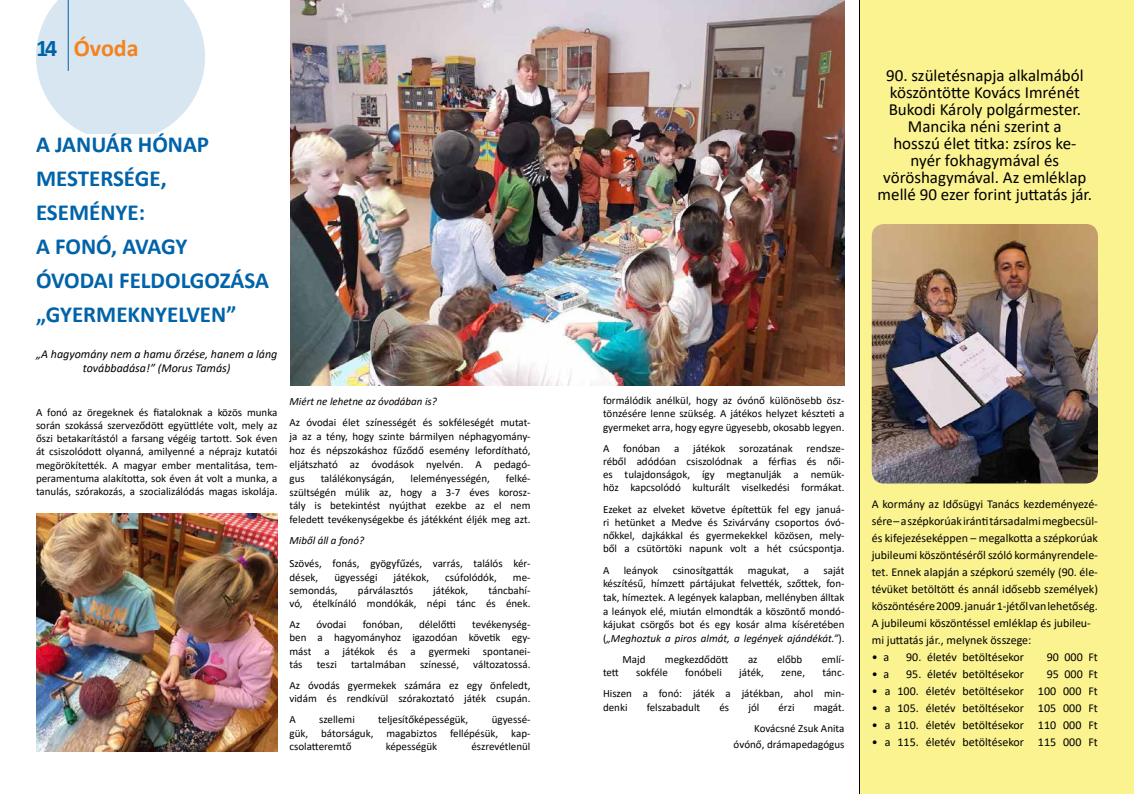
<style>
.page{position:relative;width:1134px;height:794px;background:#fff}
.page>*{position:absolute;margin:0;border:0;box-sizing:border-box;transform-origin:0 0}
.t1{font:700 24px "Calibri";color:#f58220}
.t2{font:700 24px "Calibri";color:#0063a9}
.t3{font:700 23px/34px "Calibri";color:#0063a9}
.t4{font:17px/17px "Calibri";color:#000;text-align:center}
.t5{font:12px/17px "Calibri";color:#000}
.t6{font:italic 12px/14.4px "Calibri";color:#000;text-align:center}
.t7{font:11px/13.2px "Calibri";color:#000;text-align:justify}
.t8{font:italic 11px "Calibri";color:#000}
.s1{font-style:italic}
</style>
<div class="page">
<svg style="left:36px;top:0;width:169px;height:134px;background:#dbe8f2"></svg>
<div style="left:859px;top:0;width:275px;height:794px;background:#fbf390"></div>
<img style="left:291px;top:0;width:553px;height:386px">
<img style="left:36px;top:513px;width:241px;height:238px">
<img style="left:872px;top:224px;width:226px;height:259px">
<h1 class="t2" style="left:36px;top:31px;width:23px">14</h1>
<h1 class="t1" style="left:74px;top:31px;width:67px">Óvoda</h1>
<h2 class="t3" style="left:36px;top:127px;width:235px">A JANUÁR HÓNAP<br>MESTERSÉGE,<br>ESEMÉNYE:<br>A FONÓ, AVAGY<br>ÓVODAI FELDOLGOZÁSA „GYERMEKNYELVEN”</h2>
<p class="t6" style="left:36px;top:346px;width:243px">„A hagyomány nem a hamu őrzése, hanem a láng továbbadása!” (Morus Tamás)</p>
<p class="t7" style="left:36px;top:405px;width:243px">A fonó az öregeknek és fiataloknak a közös munka során szokássá szerveződött együttléte volt, mely az őszi betakarítástól a farsang végéig tartott. Sok éven át csiszolódott olyanná, amilyenné a néprajz kutatói megörökítették. A magyar ember mentalitása, tem&shy;peramentuma alakította, sok éven át volt a munka, a tanulás, szórakozás, a szocializálódás magas iskolája.</p>
<p class="t8" style="left:289px;top:393px;width:149px">Miért ne lehetne az óvodában is?</p>
<p class="t7" style="left:289px;top:416px;width:243px;line-height:13.8px">Az óvodai élet színességét és sokféleségét mutat&shy;ja az a tény, hogy szinte bármilyen néphagyomány&shy;hoz és népszokáshoz fűződő esemény lefordítható, eljátszható az óvodások nyelvén. A pedagó&shy;gus</p>
<p class="t7" style="left:289px;top:471px;width:243px;line-height:13.8px;text-indent:216px">felké&shy;szültségén múlik az, hogy a 3-7 éves korosz&shy;tály is betekintést nyújthat ezekbe az el nem feledett tevékenységekbe és játékként éljék meg azt.</p>
<p class="t8" style="left:289px;top:533px;width:76px">Miből áll a fonó?</p>
<p class="t7" style="left:289px;top:557px;width:242px">Szövés, fonás, gyögyfűzés, varrás, találós kér&shy;dések,</p>
<p class="t7" style="left:321px;top:471px;width:75px">találékonyságán,</p>
<p class="t7" style="left:411px;top:471px;width:81px">leleményességén,</p>
<p class="t7" style="left:334px;top:570px;width:45px">ügyességi</p>
<p class="t7" style="left:394px;top:570px;width:37px">játékok,</p>
<p class="t7" style="left:445px;top:570px;width:53px">csúfolódók,</p>
<p class="t7" style="left:513px;top:570px;width:19px">me-</p>
<p class="t7" style="left:289px;top:583px;width:50px">semondás,</p>
<p class="t7" style="left:358px;top:583px;width:57px">párválasztós</p>
<p class="t7" style="left:433px;top:583px;width:37px">játékok,</p>
<p class="t7" style="left:289px;top:583px;width:243px;text-align:right">táncbahí-<br>vó, ételkínáló mondókák, népi tánc és ének.</p>
<p class="t7" style="left:289px;top:617px;width:12px">Az</p>
<p class="t7" style="left:316px;top:617px;width:31px">óvodai</p>
<p class="t7" style="left:363px;top:617px;width:42px">fonóban,</p>
<p class="t7" style="left:419px;top:617px;width:38px">délelőtti</p>
<p class="t7" style="left:289px;top:617px;width:242px;text-indent:183px">tevékenység&shy;ben a hagyományhoz igazodóan követik egy&shy;mást a játékok és a gyermeki spontanei&shy;tás</p>
<p class="t7" style="left:289px;top:653px;width:243px;line-height:21.2px;text-align:right">változatossá.<br>Az óvodás gyermekek számára ez egy önfeledt,</p>
<p class="t7" style="left:289px;top:687px;width:242px;line-height:21.2px">vidám és rendkívül szórakoztató játék csupán.<br>A</p>
<p class="t7" style="left:317px;top:657px;width:22px">teszi</p>
<p class="t7" style="left:351px;top:657px;width:56px">tartalmában</p>
<p class="t7" style="left:420px;top:657px;width:41px">színessé,</p>
<p class="t7" style="left:289px;top:713px;width:242px;text-indent:202px">ügyessé&shy;gük, bátorságuk, magabiztos fellépésük, kap&shy;csolatteremtő</p>
<p class="t7" style="left:319px;top:713px;width:37px">szellemi</p>
<p class="t7" style="left:378px;top:713px;width:92px">teljesítőképességük,</p>
<p class="t7" style="left:386px;top:739px;width:53px">képességük</p>
<p class="t7" style="left:471px;top:739px;width:61px">észrevétlenül</p>
<h3 class="t4" style="left:878px;top:66px;width:216px">90. születésnapja alkalmából köszöntötte Kovács Imrénét<br>Bukodi Károly polgármester.<br>Mancika néni szerint a<br>hosszú élet titka: zsíros ke&shy;nyér fokhagymával és vöröshagymával. Az emléklap mellé 90 ezer forint juttatás jár.</h3>
<p class="t7" style="left:603px;top:393px;width:243px">formálódik anélkül, hogy az óvónő különösebb ösz&shy;tönzésére lenne szükség. A játékos helyzet készteti a gyermeket arra, hogy egyre ügyesebb, okosabb legyen.</p>
<p class="t7" style="left:603px;top:441px;width:59px">A fonóban</p>
<p class="t7" style="left:603px;top:441px;width:243px;text-indent:71px">a játékok sorozatának rendsze&shy;réből adódóan csiszolódnak a férfias és női&shy;es tulajdonságok, így megtanulják a nemük&shy;höz kapcsolódó kulturált viselkedési formákat.</p>
<p class="t7" style="left:603px;top:502px;width:243px">Ezeket az elveket követve építettük fel egy januá&shy;ri hetünket a Medve és Szivárvány csoportos óvó&shy;nőkkel, dajkákkal és gyermekekkel közösen, mely&shy;ből a csütörtöki napunk volt a hét csúcspontja.</p>
<p class="t7" style="left:603px;top:563px;width:8px">A</p>
<p class="t7" style="left:624px;top:563px;width:36px">leányok</p>
<p class="t7" style="left:673px;top:563px;width:62px">csinosítgatták</p>
<p class="t7" style="left:748px;top:563px;width:43px">magukat,</p>
<p class="t7" style="left:804px;top:563px;width:7px">a</p>
<p class="t7" style="left:603px;top:563px;width:243px;line-height:13.6px;text-indent:220px">saját készítésű, hímzett pártájukat felvették, szőttek, fon&shy;tak, hímeztek. A legények kalapban, mellényben álltak a leányok elé, miután elmondták a köszöntő mondó&shy;kájukat csörgős bot és egy kosár alma kíséretében (<span class="s1">„Meghoztuk a piros almát, a legények ajándékát.”</span>).</p>
<p class="t7" style="left:622px;top:652px;width:25px">Majd</p>
<p class="t7" style="left:665px;top:652px;width:65px">megkezdődött</p>
<p class="t7" style="left:748px;top:652px;width:11px">az</p>
<p class="t7" style="left:777px;top:652px;width:27px">előbb</p>
<p class="t7" style="left:822px;top:652px;width:24px">emlí-</p>
<p class="t7" style="left:603px;top:665px;width:17px">tett</p>
<p class="t7" style="left:636px;top:665px;width:33px">sokféle</p>
<p class="t7" style="left:685px;top:665px;width:38px">fonóbeli</p>
<p class="t7" style="left:739px;top:665px;width:26px">játék,</p>
<p class="t7" style="left:781px;top:665px;width:25px">zene,</p>
<p class="t7" style="left:603px;top:661px;width:243px;line-height:21.2px;text-align:right">tánc.<br>Hiszen a fonó: játék a játékban, ahol min-</p>
<p class="t7" style="left:603px;top:700px;width:26px">denki</p>
<p class="t7" style="left:647px;top:700px;width:55px">felszabadult</p>
<p class="t7" style="left:719px;top:700px;width:11px">és</p>
<p class="t7" style="left:748px;top:700px;width:12px">jól</p>
<p class="t7" style="left:778px;top:700px;width:18px">érzi</p>
<p class="t7" style="left:754px;top:696px;width:92px;line-height:21.2px;text-align:right">magát.<br>Kovácsné Zsuk Anita</p>
<p class="t7" style="left:734px;top:737px;width:112px">óvónő, drámapedagógus</p>
<p class="t5" style="left:872px;top:495px;width:228px">A kormány az Idősügyi Tanács kezdeményezé&shy;sére – a szépkorúak iránti társadalmi megbecsül&shy;és kifejezéseképpen – megalkotta a szépkorúak jubileumi köszöntéséről szóló kormányrendele&shy;tet. Ennek alapján a szépkorú személy (90. éle&shy;tévüket betöltött és annál idősebb személyek) köszöntésére 2009. január 1-jétől van lehetőség.<br>A jubileumi köszöntéssel emléklap és jubileu&shy;mi juttatás jár., melynek összege:</p>
<p class="t5" style="left:872px;top:648px;width:19px">• a</p>
<p class="t5" style="left:906px;top:648px;width:119px">90. életév betöltésekor</p>
<p class="t5" style="left:1047px;top:648px;width:53px">90 000 Ft</p>
<p class="t5" style="left:872px;top:665px;width:19px">• a</p>
<p class="t5" style="left:906px;top:665px;width:119px">95. életév betöltésekor</p>
<p class="t5" style="left:1047px;top:665px;width:53px">95 000 Ft</p>
<p class="t5" style="left:872px;top:682px;width:228px">• a 100. életév betöltésekor 100 000 Ft</p>
<p class="t5" style="left:872px;top:699px;width:228px">• a 105. életév betöltésekor 105 000 Ft</p>
<p class="t5" style="left:872px;top:716px;width:228px">• a 110. életév betöltésekor 110 000 Ft</p>
<p class="t5" style="left:872px;top:733px;width:228px">• a 115. életév betöltésekor 115 000 Ft</p>
</div>
